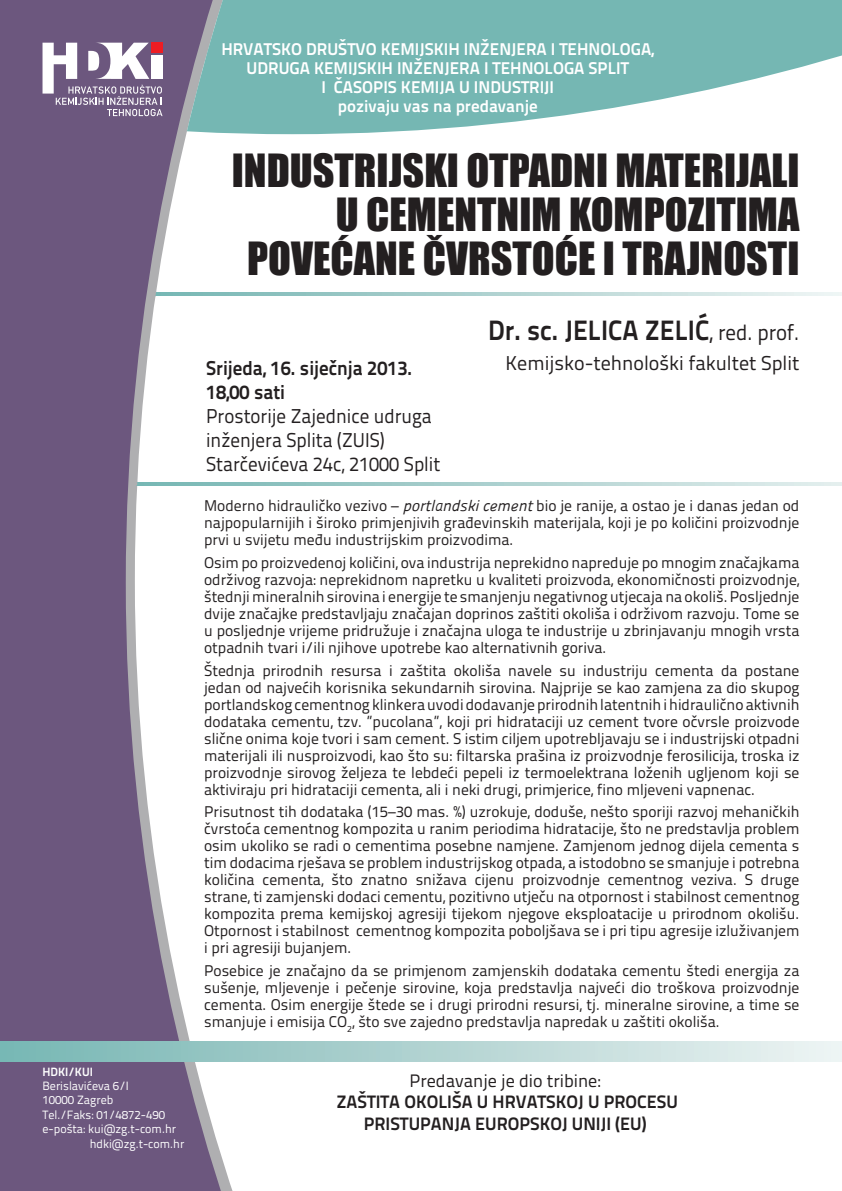
<style>
.page{position:relative;width:842px;height:1191px;background:#6c577e}
.page>*{position:absolute;margin:0;border:0;box-sizing:border-box;transform-origin:0 0}
.t1{font:42px/44px "Impact";color:#231f20;text-align:right}
.t2{font:700 28px "Titillium Text 22 L";color:#231f20;scale:.95 1}
.t3{font:20px/24px "Titillium Text 22 L";color:#231f20;scale:.95 1}
.t4{font:700 20px "Titillium Text 22 L";color:#231f20;scale:.95 1}
.t5{font:20px "Titillium Text 22 L";color:#231f20}
.t6{font:700 18px "Titillium Text 22 L";color:#231f20}
.t7{font:18px "Titillium Text 22 L";color:#231f20}
.t8{font:700 17px "Titillium Text 22 L";color:#fff}
.t9{font:15.5px/17px "Titillium Text 22 L";color:#231f20;text-align:justify}
.t10{font:12px "Titillium Text 22 L";color:#fff}
.t11{font:700 12px "Titillium Text 22 L";color:#fff}
.s1{font-weight:400;font-size:24px}
.s2{font-weight:400;font-size:22px}
.s3{font-family:"Panefresco 400 wt";font-style:italic}
</style>
<div class="page">
<div style="left:135px;top:134px;width:707px;height:1057px;background:#fff"></div>
<svg style="left:135px;top:0;width:707px;height:134px;background:#8abbbb"></svg>
<svg style="left:43px;top:43px;width:120px;height:73px"></svg>
<svg style="left:156px;top:292px;width:686px;height:4px;background:#b1d4d2"></svg>
<svg style="left:137px;top:482px;width:705px;height:3px;background:#acd1cf"></svg>
<svg style="left:134px;top:481px;width:3px;height:5px"></svg>
<svg style="left:151px;top:291px;width:5px;height:6px"></svg>
<div style="left:0;top:1041px;width:842px;height:20px;background:linear-gradient(to right,#76b5b2,#ecf2f2)"></div>
<p class="t11" style="left:43px;top:1062px;width:52px">HDKI/KUI</p>
<p class="t10" style="left:43px;top:1076px;width:88px">Berislavićeva 6/I</p>
<p class="t10" style="left:43px;top:1091px;width:72px">10000 Zagreb</p>
<p class="t10" style="left:43px;top:1105px;width:124px">Tel./Faks: 01/4872-490</p>
<p class="t10" style="left:43px;top:1120px;width:135px">e-pošta: kui@zg.t-com.hr</p>
<p class="t10" style="left:90px;top:1134px;width:96px">hdki@zg.t-com.hr</p>
<p class="t8" style="left:221px;top:36px;width:434px">HRVATSKO DRUŠTVO KEMIJSKIH INŽENJERA I TEHNOLOGA,</p>
<p class="t8" style="left:247px;top:55px;width:384px">UDRUGA KEMIJSKIH INŽENJERA I TEHNOLOGA SPLIT</p>
<p class="t8" style="left:321px;top:74px;width:234px">I ČASOPIS KEMIJA U INDUSTRIJI</p>
<p class="t8" style="left:338px;top:93px;width:202px">pozivaju vas na predavanje</p>
<p class="t1" style="left:232px;top:147px;width:569px">INDUSTRIJSKI OTPADNI MATERIJALI<br>U CEMENTNIM KOMPOZITIMA</p>
<p class="t1" style="left:247px;top:235px;width:554px">POVEĆANE ČVRSTOĆE I TRAJNOSTI</p>
<p class="t2" style="left:488px;top:308px;width:329px">Dr. sc. JELICA ZELIĆ<span class="s1">,</span> <span class="s2">red. prof.</span></p>
<p class="t5" style="left:505px;top:348px;width:296px">Kemijsko-tehnološki fakultet Split</p>
<p class="t4" style="left:206px;top:353px;width:219px">Srijeda, 16. siječnja 2013.</p>
<p class="t4" style="left:206px;top:377px;width:85px">18,00 sati</p>
<p class="t3" style="left:206px;top:403px;width:239px">Prostorije Zajednice udruga inženjera Splita (ZUIS)</p>
<p class="t3" style="left:206px;top:451px;width:248px">Starčevićeva 24c, 21000 Split</p>
<p class="t9" style="left:204px;top:496px;width:597px">Moderno hidrauličko vezivo – <span class="s3">portlandski cement</span> bio je ranije, a ostao je i danas jedan od najpopularnijih i široko primjenjivih građevinskih materijala, koji je po količini proizvodnje prvi u svijetu među industrijskim proizvodima.</p>
<p class="t9" style="left:204px;top:553px;width:597px">Osim po proizvedenoj količini, ova industrija neprekidno napreduje po mnogim značajkama održivog razvoja: neprekidnom napretku u kvaliteti proizvoda, ekonomičnosti proizvodnje, štednji mineralnih sirovina i energije te smanjenju negativnog utjecaja na okoliš. Posljednje dvije značajke predstavljaju značajan doprinos zaštiti okoliša i održivom razvoju. Tome se u posljednje vrijeme pridružuje i značajna uloga te industrije u zbrinjavanju mnogih vrsta otpadnih tvari i/ili njihove upotrebe kao alternativnih goriva.</p>
<p class="t9" style="left:204px;top:661px;width:597px">Štednja prirodnih resursa i zaštita okoliša navele su industriju cementa da postane jedan od najvećih korisnika sekundarnih sirovina. Najprije se kao zamjena za dio skupog portlandskog cementnog klinkera uvodi dodavanje prirodnih latentnih i hidraulično aktivnih dodataka cementu, tzv. ”pucolana”, koji pri hidrataciji uz cement tvore očvrsle proizvode slične onima koje tvori i sam cement. S istim ciljem upotrebljavaju se i industrijski otpadni materijali ili nusproizvodi, kao što su: filtarska prašina iz proizvodnje ferosilicija, troska iz proizvodnje sirovog željeza te lebdeći pepeli iz termoelektrana loženih ugljenom koji se aktiviraju pri hidrataciji cementa, ali i neki drugi, primjerice, fino mljeveni vapnenac.</p>
<p class="t9" style="left:204px;top:802px;width:597px">Prisutnost tih dodataka (15–30 mas. %) uzrokuje, doduše, nešto sporiji razvoj mehaničkih čvrstoća cementnog kompozita u ranim periodima hidratacije, što ne predstavlja problem osim ukoliko se radi o cementima posebne namjene. Zamjenom jednog dijela cementa s tim dodacima rješava se problem industrijskog otpada, a istodobno se smanjuje i potrebna količina cementa, što znatno snižava cijenu proizvodnje cementnog veziva. S druge strane, ti zamjenski dodaci cementu, pozitivno utječu na otpornost i stabilnost cementnog kompozita prema kemijskoj agresiji tijekom njegove eksploatacije u prirodnom okolišu.<br>Otpornost i stabilnost cementnog kompozita poboljšava se i pri tipu agresije izluživanjem i pri agresiji bujanjem.</p>
<p class="t9" style="left:204px;top:961px;width:597px">Posebice je značajno da se primjenom zamjenskih dodataka cementu štedi energija za sušenje, mljevenje i pečenje sirovine, koja predstavlja najveći dio troškova proizvodnje cementa. Osim energije štede se i drugi prirodni resursi, tj. mineralne sirovine, a time se smanjuje i emisija CO<sub>2</sub>, što sve zajedno predstavlja napredak u zaštiti okoliša.</p>
<p class="t7" style="left:409px;top:1067px;width:193px">Predavanje je dio tribine:</p>
<p class="t6" style="left:336px;top:1088px;width:343px">ZAŠTITA OKOLIŠA U HRVATSKOJ U PROCESU</p>
<p class="t6" style="left:364px;top:1109px;width:284px">PRISTUPANJA EUROPSKOJ UNIJI (EU)</p>
</div>
